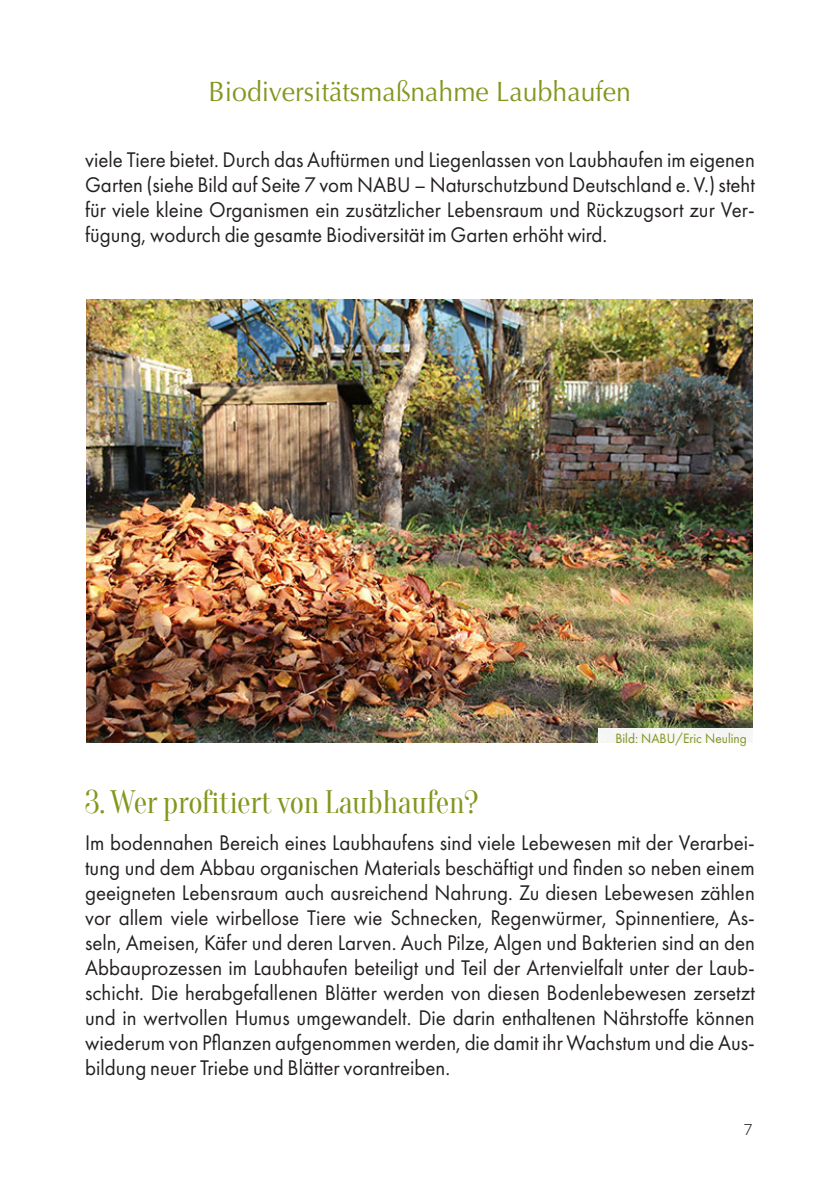
<style>
.page{position:relative;width:840px;height:1191px;background:#fff}
.page>*{position:absolute;margin:0;border:0;box-sizing:border-box;transform-origin:0 0}
._5__Absatz_Text{font:32px "Oranienbaum";letter-spacing:-.01em;color:#82971e;scale:.95 1}
.t1{font:28px "Optima";color:#82971e;scale:.95 1}
._5__Absatz_Text-2{font:22px/25px "Futura PT";color:#231f20;text-align:justify;scale:.95 1}
.t2{font:14px "Futura PT";color:#82971e;scale:.95 1}
.t3{font:14px "Lulo Clean One";color:#231f20}
</style>
<div class="page">
<img style="left:87px;top:299px;width:665px;height:443px">
<div style="left:598px;top:728px;width:154px;height:16px;background:#f6f6f4"></div>
<p class="t1" style="left:208px;top:75px;width:446px">Biodiversitätsmaßnahme Laubhaufen</p>
<p class="_5__Absatz_Text-2" style="left:85px;top:147px;width:706px">viele Tiere bietet. Durch das Auftürmen und Liegenlassen von Laubhaufen im eigenen Garten (siehe Bild auf Seite 7 vom NABU – Naturschutzbund Deutschland e. V.) steht für viele kleine Organismen ein zusätzlicher Lebensraum und Rückzugsort zur Ver&shy;fügung, wodurch die gesamte Biodiversität im Garten erhöht wird.</p>
<p class="t2" style="left:615px;top:730px;width:140px">Bild: NABU/Eric Neuling</p>
<p class="_5__Absatz_Text" style="left:85px;top:784px;width:415px">3. Wer profitiert von Laubhaufen?</p>
<p class="_5__Absatz_Text-2" style="left:85px;top:829px;width:706px">Im bodennahen Bereich eines Laubhaufens sind viele Lebewesen mit der Verarbei&shy;tung und dem Abbau organischen Materials beschäftigt und finden so neben einem geeigneten Lebensraum auch ausreichend Nahrung. Zu diesen Lebewesen zählen vor allem viele wirbellose Tiere wie Schnecken, Regenwürmer, Spinnentiere, As&shy;seln, Ameisen, Käfer und deren Larven. Auch Pilze, Algen und Bakterien sind an den Abbauprozessen im Laubhaufen beteiligt und Teil der Artenvielfalt unter der Laub&shy;schicht. Die herabgefallenen Blätter werden von diesen Bodenlebewesen zersetzt und in wertvollen Humus umgewandelt. Die darin enthaltenen Nährstoffe können wiederum von Pflanzen aufgenommen werden, die damit ihr Wachstum und die Aus&shy;bildung neuer Triebe und Blätter vorantreiben.</p>
<p class="t3" style="left:743px;top:1119px;width:13px">7</p>
</div>
